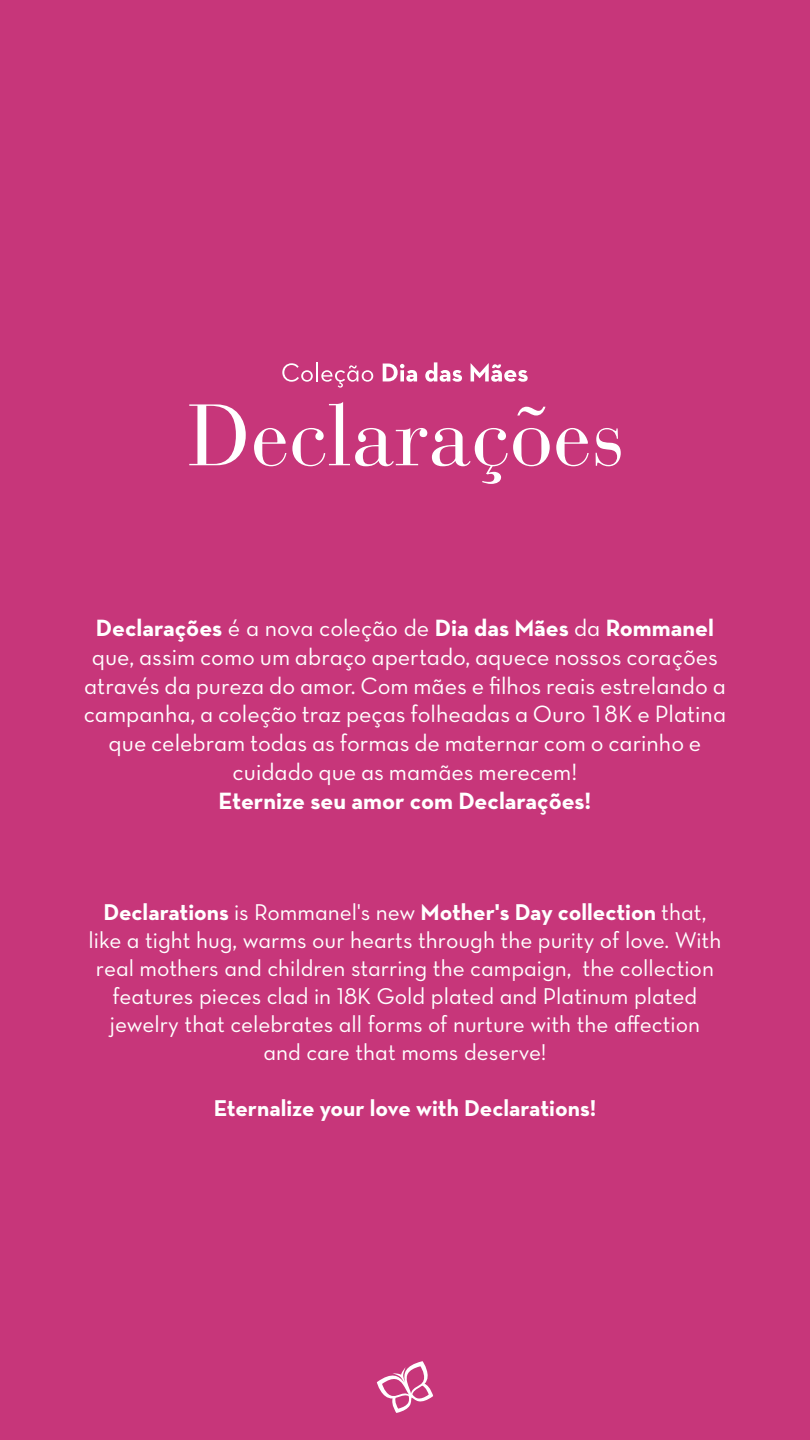
<style>
.page{position:relative;width:810px;height:1440px;background:#c7367a}
.page>*{position:absolute;margin:0;border:0;box-sizing:border-box;transform-origin:0 0}
.t1{font:24px/28.8px "Neutra Text TF Book Alt";color:#fff;text-align:center}
.t2{font:23.25px/27.9px "Neutra Text Book Alt";color:#fff;text-align:center}
.t3{font:700 23.25px "Neutra Text";color:#fff}
.s1{font-family:"Neutra Text";font-weight:700}
.s2{font-family:"Neutra Text Book Alt"}
</style>
<div class="page">
<svg style="left:377px;top:1361px;width:56px;height:52px"></svg>
<svg style="left:189px;top:402px;width:432px;height:82px"></svg>
<svg style="left:282px;top:362px;width:91px;height:26px"></svg>
<svg style="left:383px;top:364px;width:34px;height:18px"></svg>
<svg style="left:425px;top:362px;width:37px;height:20px"></svg>
<svg style="left:471px;top:363px;width:57px;height:19px"></svg>
<p class="t1" style="left:84px;top:613px;width:644px"><span class="s1">Declarações</span> <span class="s2">é a nova coleção de</span> <span class="s1">Dia das Mães</span> <span class="s2">da</span> <span class="s1">Rommanel </span>que, assim como um abraço apertado, aquece nossos corações através da pureza do amor. Com mães e filhos reais estrelando a campanha, a coleção traz peças folheadas a Ouro 18K e Platina que celebram todas as formas de maternar com o carinho e cuidado que as mamães merecem!<br><span class="s1">Eternize seu amor com Declarações!</span></p>
<p class="t2" style="left:89px;top:898px;width:634px"><span class="s1">Declarations</span> is Rommanel's new <span class="s1">Mother's Day collection</span> that, like a tight hug, warms our hearts through the purity of love. With real mothers and children starring the campaign, the collection features pieces clad in 18K Gold plated and Platinum plated jewelry that celebrates all forms of nurture with the affection</p>
<p class="t2" style="left:263px;top:1038px;width:285px">and care that moms deserve!</p>
<p class="t3" style="left:214px;top:1093px;width:384px">Eternalize your love with Declarations!</p>
</div>
